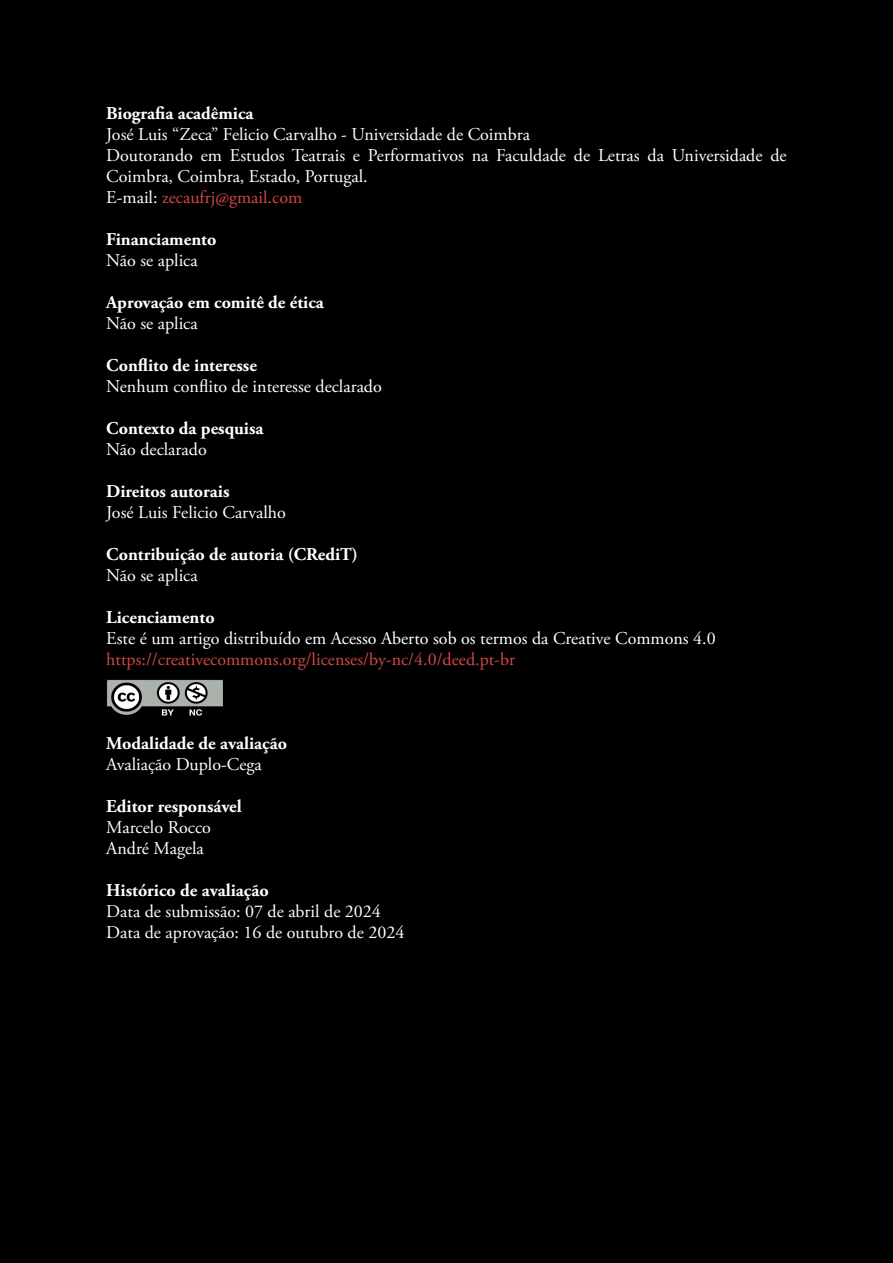
<style>
.page{position:relative;width:893px;height:1263px;background:#000}
.page>*{position:absolute;margin:0;border:0;box-sizing:border-box;transform-origin:0 0}
.t1{font:18px/21px "Adobe Garamond Pro";color:#fff}
.t2{font:700 18px "Adobe Garamond Pro";color:#fff}
.t3{font:18px "Adobe Garamond Pro";color:#d44747}
.s1{color:#fff}
</style>
<div class="page">
<img style="left:106px;top:679px;width:116px;height:37px">
<p class="t2" style="left:106px;top:103px;width:149px">Biografia acadêmica</p>
<p class="t1" style="left:106px;top:125px;width:425px">José Luis “Zeca” Felicio Carvalho - Universidade de Coimbra</p>
<p class="t1" style="left:106px;top:146px;width:682px">Doutorando em Estudos Teatrais e Performativos na Faculdade de Letras da Universidade de<br>Coimbra, Coimbra, Estado, Portugal.</p>
<p class="t3" style="left:106px;top:187px;width:197px"><span class="s1">E-mail:</span> zecaufrj@gmail.com</p>
<p class="t2" style="left:106px;top:229px;width:112px">Financiamento</p>
<p class="t1" style="left:106px;top:251px;width:93px">Não se aplica</p>
<p class="t2" style="left:106px;top:292px;width:219px">Aprovação em comitê de ética</p>
<p class="t1" style="left:106px;top:314px;width:93px">Não se aplica</p>
<p class="t2" style="left:106px;top:355px;width:152px">Conflito de interesse</p>
<p class="t1" style="left:106px;top:377px;width:277px">Nenhum conflito de interesse declarado</p>
<p class="t2" style="left:106px;top:418px;width:159px">Contexto da pesquisa</p>
<p class="t1" style="left:106px;top:440px;width:102px">Não declarado</p>
<p class="t2" style="left:106px;top:481px;width:125px">Direitos autorais</p>
<p class="t1" style="left:106px;top:503px;width:181px">José Luis Felicio Carvalho</p>
<p class="t2" style="left:106px;top:544px;width:253px">Contribuição de autoria (CRediT)</p>
<p class="t1" style="left:106px;top:566px;width:93px">Não se aplica</p>
<p class="t2" style="left:106px;top:607px;width:110px">Licenciamento</p>
<p class="t1" style="left:106px;top:629px;width:611px">Este é um artigo distribuído em Acesso Aberto sob os termos da Creative Commons 4.0</p>
<p class="t3" style="left:106px;top:649px;width:410px">https://creativecommons.org/licenses/by-nc/4.0/deed.pt-br</p>
<p class="t2" style="left:106px;top:733px;width:182px">Modalidade de avaliação</p>
<p class="t1" style="left:106px;top:755px;width:157px">Avaliação Duplo-Cega</p>
<p class="t2" style="left:106px;top:796px;width:137px">Editor responsável</p>
<p class="t1" style="left:106px;top:818px;width:106px">Marcelo Rocco</p>
<p class="t1" style="left:106px;top:839px;width:99px">André Magela</p>
<p class="t2" style="left:106px;top:880px;width:164px">Histórico de avaliação</p>
<p class="t1" style="left:106px;top:902px;width:276px">Data de submissão: 07 de abril de 2024</p>
<p class="t1" style="left:106px;top:923px;width:300px">Data de aprovação: 16 de outubro de 2024</p>
</div>
